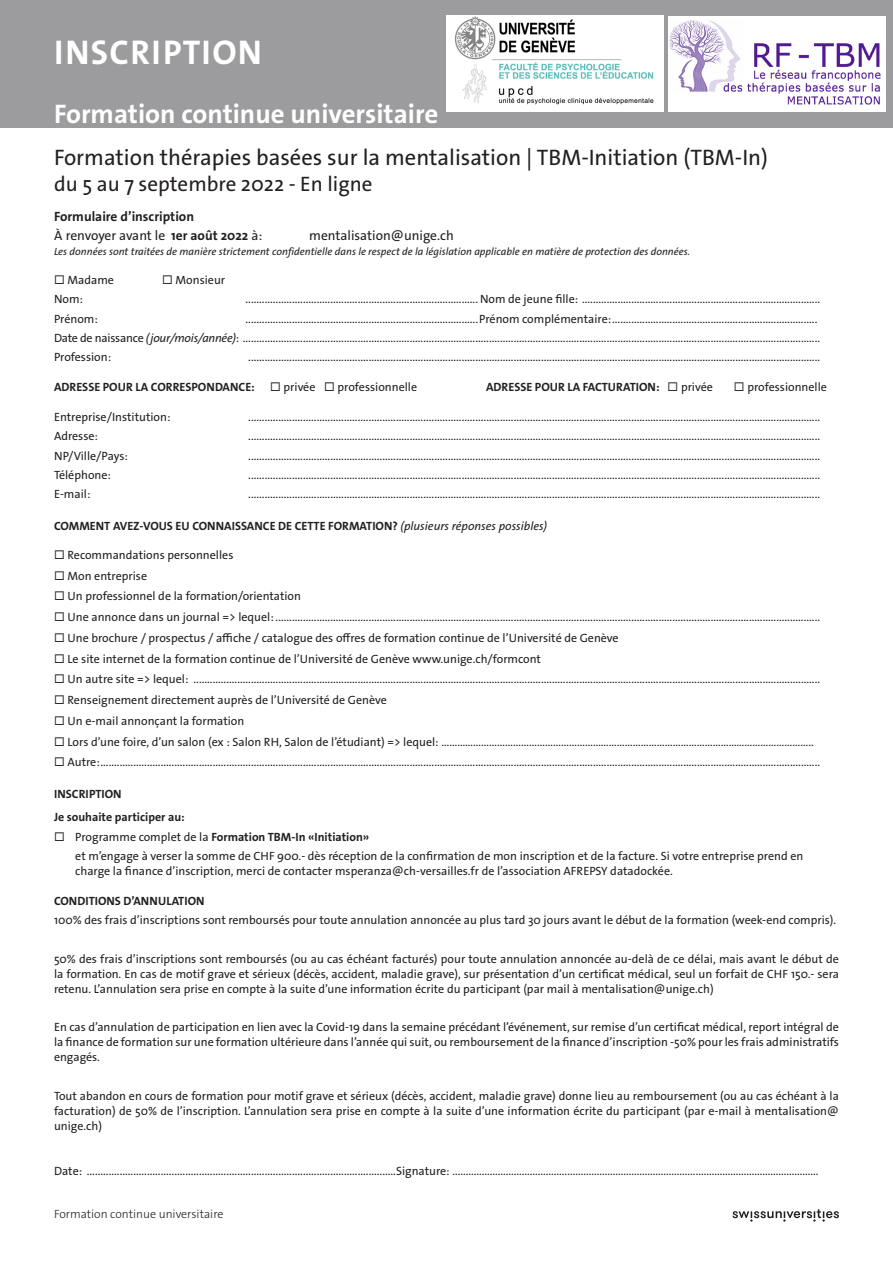
<style>
.page{position:relative;width:893px;height:1263px;background:#fff}
.page>*{position:absolute;margin:0;border:0;box-sizing:border-box;transform-origin:0 0}
.t1{font:700 34.5px "The Sans Os F";letter-spacing:.04em;color:#fff}
.t2{font:700 27px "The Sans Os F";color:#fff}
.t3{font:22.5px "The Sans Os F";color:#231f20}
.t4{font:21px "The Sans Os F";color:#231f20}
.t5{font:13.5px "The Sans Os F";color:#231f20}
.t6{font:700 13.5px "The Sans Os F";color:#231f20}
.t7{font:12px/15px "The Sans Os F";color:#231f20;text-align:justify}
.t8{font:12px "The Sans Os F";letter-spacing:-.02em;color:#231f20}
.t9{font:700 12px "The Sans Os F";color:#231f20}
.t10{font:300 12px "The Sans Os F";color:#231f20}
.t11{font:11.7px "The Sans Os F";color:#231f20}
.t12{font:italic 10.5px "The Sans B5 Plain";color:#231f20}
.s1{font-weight:700}
.s2{font-family:"The Sans B5 Plain";font-style:italic}
.s3{font-weight:400}
.s4{font-family:"The Sans B5 Plain";font-weight:400;font-style:italic}
.s5{font-size:12px}
</style>
<div class="page">
<div style="left:0;top:0;width:893px;height:128px;background:#9c9c9e"></div>
<svg style="left:732px;top:1209px;width:107px;height:13px"></svg>
<img style="left:668px;top:16px;width:217px;height:96px">
<img style="left:447px;top:16px;width:216px;height:96px">
<p class="t1" style="left:54px;top:30px;width:210px">INSCRIPTION</p>
<p class="t2" style="left:54px;top:96px;width:386px">Formation continue universitaire</p>
<p class="t3" style="left:54px;top:143px;width:715px">Formation thérapies basées sur la mentalisation | TBM-Initiation (TBM-In)</p>
<p class="t4" style="left:54px;top:170px;width:320px">du 5 au 7 septembre 2022 - En ligne</p>
<p class="t6" style="left:54px;top:207px;width:142px">Formulaire d’inscription</p>
<p class="t5" style="left:54px;top:227px;width:210px">À renvoyer avant le <span class="s1">1er août 2022</span> à:</p>
<p class="t5" style="left:309px;top:227px;width:146px">mentalisation@unige.ch</p>
<p class="t12" style="left:54px;top:246px;width:638px">Les données sont traitées de manière strictement confidentielle dans le respect de la législation applicable en matière de protection des données.</p>
<p class="t7" style="left:54px;top:273px;width:62px">◻ Madame</p>
<p class="t7" style="left:162px;top:273px;width:65px">◻ Monsieur</p>
<p class="t7" style="left:54px;top:292px;width:31px">Nom:</p>
<p class="t7" style="left:246px;top:292px;width:576px">..................................................................................... Nom de jeune fille: .......................................................................................</p>
<p class="t7" style="left:54px;top:311px;width:45px">Prénom:</p>
<p class="t7" style="left:246px;top:311px;width:573px">.....................................................................................Prénom complémentaire:...........................................................................</p>
<p class="t8" style="left:54px;top:330px;width:768px">Date de naissance <span class="s2">(jour/mois/année)</span>: ...................................................................................................................................................................................................................</p>
<p class="t7" style="left:54px;top:350px;width:59px">Profession:</p>
<p class="t7" style="left:248px;top:350px;width:573px">.................................................................................................................................................................................................................</p>
<p class="t9" style="left:54px;top:379px;width:202px">ADRESSE POUR LA CORRESPONDANCE:</p>
<p class="t7" style="left:270px;top:380px;width:149px">◻ privée ◻ professionnelle</p>
<p class="t9" style="left:486px;top:379px;width:228px">ADRESSE POUR LA FACTURATION: ◻ <span class="s3">privée</span></p>
<p class="t7" style="left:734px;top:380px;width:95px">◻ professionnelle</p>
<p class="t7" style="left:54px;top:410px;width:118px">Entreprise/Institution:</p>
<p class="t7" style="left:248px;top:410px;width:573px">.................................................................................................................................................................................................................</p>
<p class="t7" style="left:54px;top:429px;width:45px">Adresse:</p>
<p class="t7" style="left:248px;top:429px;width:573px">.................................................................................................................................................................................................................</p>
<p class="t7" style="left:54px;top:448px;width:76px">NP/Ville/Pays:</p>
<p class="t7" style="left:248px;top:448px;width:573px">.................................................................................................................................................................................................................</p>
<p class="t7" style="left:54px;top:467px;width:58px">Téléphone:</p>
<p class="t7" style="left:248px;top:467px;width:573px">.................................................................................................................................................................................................................</p>
<p class="t7" style="left:54px;top:487px;width:38px">E-mail:</p>
<p class="t7" style="left:248px;top:487px;width:573px">.................................................................................................................................................................................................................</p>
<p class="t9" style="left:54px;top:518px;width:495px">COMMENT AVEZ-VOUS EU CONNAISSANCE DE CETTE FORMATION? <span class="s4">(plusieurs réponses possibles)</span></p>
<p class="t7" style="left:54px;top:547px;width:181px">◻ Recommandations personnelles</p>
<p class="t7" style="left:54px;top:568px;width:95px">◻ Mon entreprise</p>
<p class="t7" style="left:54px;top:589px;width:249px">◻ Un professionnel de la formation/orientation</p>
<p class="t7" style="left:54px;top:610px;width:768px">◻ Une annonce dans un journal =&gt; lequel: .......................................................................................................................................................................................................</p>
<p class="t7" style="left:54px;top:630px;width:566px">◻ Une brochure / prospectus / affiche / catalogue des offres de formation continue de l’Université de Genève</p>
<p class="t7" style="left:54px;top:651px;width:488px">◻ Le site internet de la formation continue de l’Université de Genève www.unige.ch/formcont</p>
<p class="t7" style="left:54px;top:672px;width:768px">◻ Un autre site =&gt; lequel: .....................................................................................................................................................................................................................................</p>
<p class="t7" style="left:54px;top:693px;width:334px">◻ Renseignement directement auprès de l’Université de Genève</p>
<p class="t7" style="left:54px;top:713px;width:192px">◻ Un e-mail annonçant la formation</p>
<p class="t7" style="left:54px;top:734px;width:761px">◻ Lors d’une foire, d’un salon (ex : Salon RH, Salon de l’étudiant) =&gt; lequel: ............................................................................................................................................</p>
<p class="t7" style="left:54px;top:755px;width:768px">◻ Autre:.......................................................................................................................................................................................................................................................................</p>
<p class="t9" style="left:54px;top:786px;width:69px">INSCRIPTION</p>
<p class="t9" style="left:54px;top:810px;width:132px">Je souhaite participer au:</p>
<p class="t9" style="left:54px;top:829px;width:317px">◻ <span class="s3">Programme complet de la</span> Formation TBM-In «Initiation»</p>
<p class="t7" style="left:75px;top:848px;width:730px">et m’engage à verser la somme de CHF 900.- dès réception de la confirmation de mon inscription et de la facture. Si votre entreprise prend en charge la finance d’inscription, merci de contacter msperanza@ch-versailles.fr de l’association AFREPSY datadockée.</p>
<p class="t9" style="left:54px;top:893px;width:152px">CONDITIONS D’ANNULATION</p>
<p class="t7" style="left:54px;top:913px;width:784px">100% des frais d’inscriptions sont remboursés pour toute annulation annoncée au plus tard 30 jours avant le début de la formation (week-end compris).</p>
<p class="t7" style="left:54px;top:951px;width:786px">50% des frais d’inscriptions sont remboursés (ou au cas échéant facturés) pour toute annulation annoncée au-delà de ce délai, mais avant le début de la formation. En cas de motif grave et sérieux (décès, accident, maladie grave), sur présentation d’un certificat médical, seul un forfait de CHF 150.- sera retenu. L’annulation sera prise en compte à la suite d’une information écrite du participant (par mail à mentalisation@unige.ch)</p>
<p class="t7" style="left:54px;top:1020px;width:786px">En cas d’annulation de participation en lien avec la Covid-19 dans la semaine précédant l’événement, sur remise d’un certificat médical, report intégral de la finance de formation sur une formation ultérieure dans l’année qui suit, ou remboursement de la finance d’inscription -50% pour les frais administratifs engagés.</p>
<p class="t7" style="left:54px;top:1088px;width:786px">Tout abandon en cours de formation pour motif grave et sérieux (décès, accident, maladie grave) donne lieu au remboursement (ou au cas échéant à la facturation) de 50% de l’inscription. L’annulation sera prise en compte à la suite d’une information écrite du participant (par e-mail à mentalisation@ unige.ch)</p>
<p class="t11" style="left:54px;top:1163px;width:766px"><span class="s5">Date: .................................................................................................................Signature:</span> .........................................................................................................................................</p>
<p class="t10" style="left:54px;top:1206px;width:171px">Formation continue universitaire</p>
</div>
